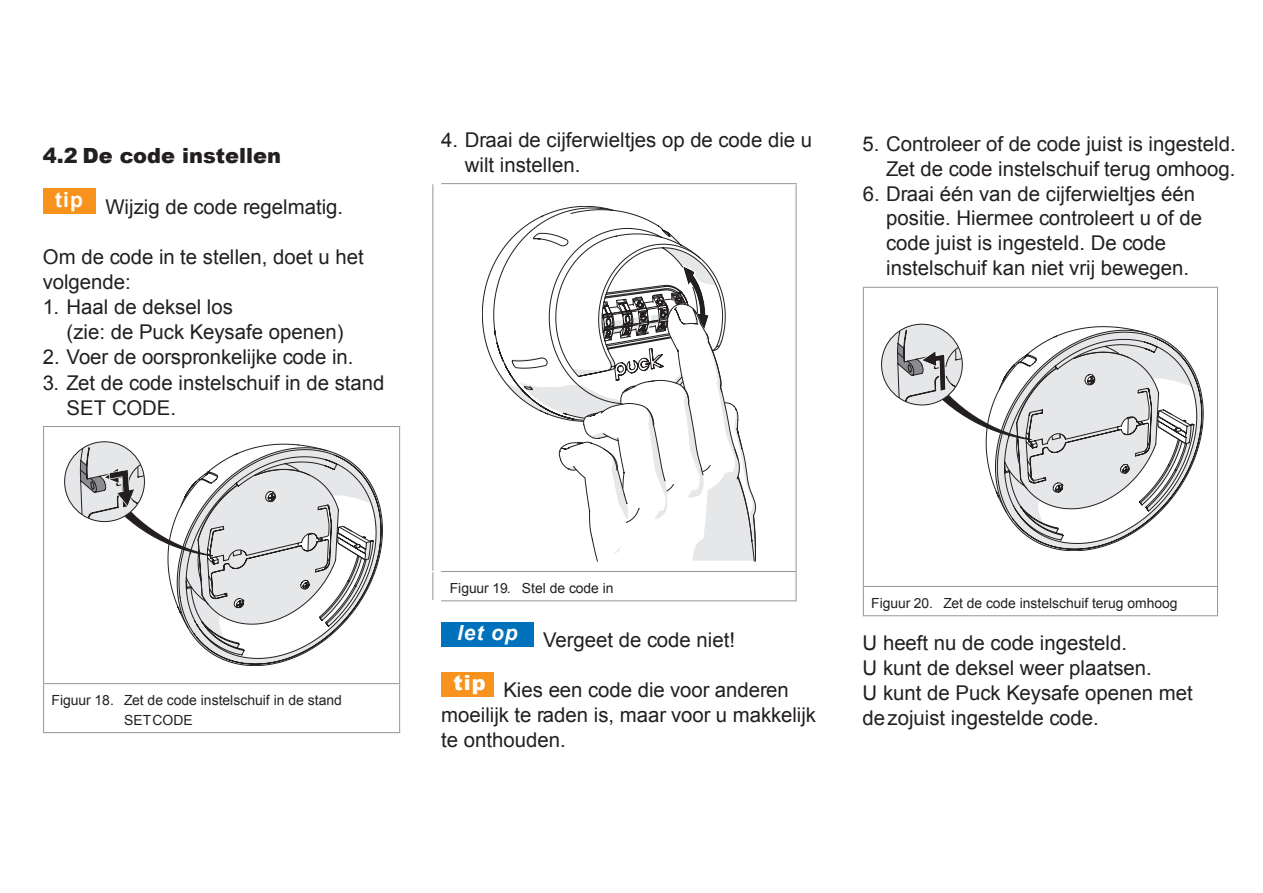
<style>
.page{position:relative;width:1263px;height:893px;background:#fff}
.page>*{position:absolute;margin:0;border:0;box-sizing:border-box;transform-origin:0 0}
.t1{font:900 21px "Arial";color:#231f20}
.t2{font:20.4px/25px "Arial";color:#231f20}
.t3{font:13.95px/19.5px "Arial";color:#231f20}
</style>
<div class="page">
<div style="left:43px;top:189px;width:53px;height:25px;background:#f7931d"></div>
<hr style="left:43px;top:427px;width:1px;height:256px;background:#939598">
<hr style="left:43px;top:684px;width:1px;height:48px;background:#939598">
<hr style="left:43px;top:426px;width:357px;height:1px;background:#939598">
<hr style="left:399px;top:427px;width:1px;height:256px;background:#939598">
<hr style="left:399px;top:684px;width:1px;height:48px;background:#939598">
<hr style="left:43px;top:683px;width:357px;height:1px;background:#939598">
<hr style="left:43px;top:732px;width:357px;height:1px;background:#939598">
<svg style="left:65px;top:442px;width:317px;height:223px"></svg>
<hr style="left:432px;top:184px;width:1px;height:387px;background:#939598">
<svg style="left:432px;top:572px;width:1px;height:28px"></svg>
<hr style="left:441px;top:183px;width:356px;height:1px;background:#939598">
<hr style="left:796px;top:184px;width:1px;height:387px;background:#939598">
<svg style="left:796px;top:572px;width:1px;height:28px"></svg>
<hr style="left:441px;top:571px;width:356px;height:1px;background:#939598">
<hr style="left:441px;top:600px;width:356px;height:1px;background:#939598">
<svg style="left:482px;top:206px;width:274px;height:355px"></svg>
<div style="left:441px;top:622px;width:92px;height:25px;background:#0072bc"></div>
<div style="left:441px;top:672px;width:53px;height:25px;background:#f7931d"></div>
<hr style="left:863px;top:288px;width:1px;height:298px;background:#939598">
<svg style="left:863px;top:587px;width:1px;height:28px"></svg>
<hr style="left:863px;top:287px;width:355px;height:1px;background:#939598">
<hr style="left:1217px;top:288px;width:1px;height:298px;background:#939598">
<svg style="left:1217px;top:587px;width:1px;height:28px"></svg>
<hr style="left:863px;top:586px;width:355px;height:1px;background:#939598">
<hr style="left:863px;top:615px;width:355px;height:1px;background:#939598">
<svg style="left:1037px;top:377px;width:166px;height:174px"></svg>
<svg style="left:881px;top:324px;width:316px;height:219px"></svg>
<p class="t1" style="left:43px;top:141px;width:240px">4.2 De code instellen</p>
<p class="t2" style="left:55px;top:194px;width:289px"><sup>tip</sup> Wijzig de code regelmatig.</p>
<p class="t2" style="left:43px;top:244px;width:322px">Om de code in te stellen, doet u het volgende:</p>
<p class="t2" style="left:67px;top:295px;width:278px;text-indent:-24px">1. Haal de deksel los<br>(zie: de Puck Keysafe openen)</p>
<p class="t2" style="left:43px;top:345px;width:312px">2. Voer de oorspronkelijke code in.</p>
<p class="t2" style="left:67px;top:370px;width:319px;text-indent:-24px">3. Zet de code instelschuif in de stand<br>SET CODE.</p>
<p class="t2" style="left:465px;top:127px;width:349px;text-indent:-24px">4. Draai de cijferwieltjes op de code die u wilt instellen.</p>
<p class="t2" style="left:863px;top:131px;width:375px;text-align:right">5. Controleer of de code juist is ingesteld.<br>Zet de code instelschuif terug omhoog.</p>
<p class="t2" style="left:886px;top:181px;width:317px;text-indent:-24px">6. Draai één van de cijferwieltjes één positie. Hiermee controleert u of de code juist is ingesteld. De code instelschuif kan niet vrij bewegen.</p>
<p class="t3" style="left:124px;top:691px;width:219px;text-indent:-73px">Figuur 18. Zet de code instelschuif in de stand<br>SETCODE</p>
<p class="t3" style="left:450px;top:578px;width:165px">Figuur 19. Stel de code in</p>
<p class="t2" style="left:457px;top:627px;width:279px"><sup>let</sup> <sup>op</sup> Vergeet de code niet!</p>
<p class="t2" style="left:441px;top:677px;width:376px;text-indent:12px"><sup>tip</sup> Kies een code die voor anderen moeilijk te raden is, maar voor u makkelijk te onthouden.</p>
<p class="t3" style="left:871px;top:593px;width:308px">Figuur 20. Zet de code instelschuif terug omhoog</p>
<p class="t2" style="left:863px;top:631px;width:332px">U heeft nu de code ingesteld.<br>U kunt de deksel weer plaatsen.<br>U kunt de Puck Keysafe openen met dezojuist ingestelde code.</p>
</div>
